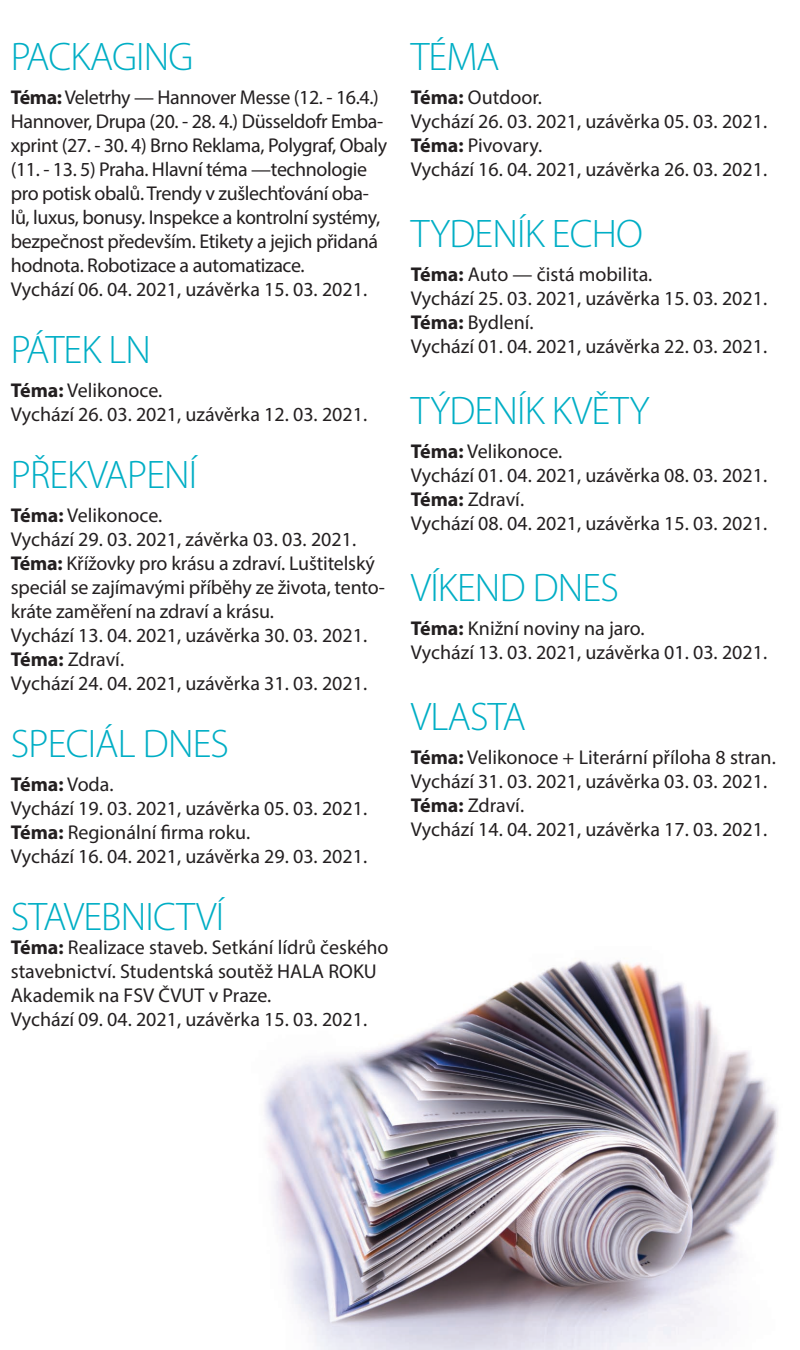
<style>
.page{position:relative;width:800px;height:1350px;background:#fff}
.page>*{position:absolute;margin:0;border:0;box-sizing:border-box;transform-origin:0 0}
.t1{font:300 40px "Myriad Pro";letter-spacing:-.02em;color:#00aec5}
.t2{font:20px/24px "Myriad Pro";color:#231f20}
.t3{font:20px/24px "Myriad Pro";letter-spacing:-.02em;color:#231f20}
.s1{font-weight:700}
</style>
<div class="page">
<img style="left:264px;top:960px;width:514px;height:390px">
<h1 class="t1" style="left:11px;top:35px;width:184px">PACKAGING</h1>
<p class="t3" style="left:11px;top:85px;width:378px"><span class="s1">Téma:</span> Veletrhy — Hannover Messe (12. - 16.4.)<br>Hannover, Drupa (20. - 28. 4.) Düsseldofr Emba&shy;xprint (27. - 30. 4) Brno Reklama, Polygraf, Obaly (11. - 13. 5) Praha. Hlavní téma —technologie pro potisk obalů. Trendy v zušlechťování oba&shy;lů, luxus, bonusy. Inspekce a kontrolní systémy, bezpečnost především. Etikety a jejich přidaná hodnota. Robotizace a automatizace.<br>Vychází 06. 04. 2021, uzávěrka 15. 03. 2021.</p>
<h1 class="t1" style="left:11px;top:328px;width:142px">PÁTEK LN</h1>
<p class="t2" style="left:11px;top:378px;width:358px"><span class="s1">Téma:</span> Velikonoce.<br>Vychází 26. 03. 2021, uzávěrka 12. 03. 2021.</p>
<h1 class="t1" style="left:11px;top:453px;width:188px">PŘEKVAPENÍ</h1>
<p class="t2" style="left:11px;top:503px;width:376px"><span class="s1">Téma:</span> Velikonoce.<br>Vychází 29. 03. 2021, závěrka 03. 03. 2021.<br><span class="s1">Téma:</span> Křížovky pro krásu a zdraví. Luštitelský speciál se zajímavými příběhy ze života, tento&shy;kráte zaměření na zdraví a krásu.<br>Vychází 13. 04. 2021, uzávěrka 30. 03. 2021.<br><span class="s1">Téma:</span> Zdraví.<br>Vychází 24. 04. 2021, uzávěrka 31. 03. 2021.</p>
<h1 class="t1" style="left:11px;top:722px;width:220px">SPECIÁL DNES</h1>
<p class="t2" style="left:11px;top:772px;width:358px"><span class="s1">Téma:</span> Voda.<br>Vychází 19. 03. 2021, uzávěrka 05. 03. 2021.<br><span class="s1">Téma:</span> Regionální firma roku.<br>Vychází 16. 04. 2021, uzávěrka 29. 03. 2021.</p>
<h1 class="t1" style="left:11px;top:895px;width:215px">STAVEBNICTVÍ</h1>
<p class="t2" style="left:11px;top:935px;width:379px"><span class="s1">Téma:</span> Realizace staveb. Setkání lídrů českého stavebnictví. Studentská soutěž HALA ROKU Akademik na FSV ČVUT v Praze.<br>Vychází 09. 04. 2021, uzávěrka 15. 03. 2021.</p>
<h1 class="t1" style="left:411px;top:35px;width:90px">TÉMA</h1>
<p class="t2" style="left:411px;top:85px;width:358px"><span class="s1">Téma:</span> Outdoor.<br>Vychází 26. 03. 2021, uzávěrka 05. 03. 2021.<br><span class="s1">Téma:</span> Pivovary.<br>Vychází 16. 04. 2021, uzávěrka 26. 03. 2021.</p>
<h1 class="t1" style="left:411px;top:212px;width:234px">TYDENÍK ECHO</h1>
<p class="t2" style="left:411px;top:262px;width:358px"><span class="s1">Téma:</span> Auto — čistá mobilita.<br>Vychází 25. 03. 2021, uzávěrka 15. 03. 2021.<br><span class="s1">Téma:</span> Bydlení.<br>Vychází 01. 04. 2021, uzávěrka 22. 03. 2021.</p>
<h1 class="t1" style="left:411px;top:389px;width:240px">TÝDENÍK KVĚTY</h1>
<p class="t2" style="left:411px;top:439px;width:358px"><span class="s1">Téma:</span> Velikonoce.<br>Vychází 01. 04. 2021, uzávěrka 08. 03. 2021.<br><span class="s1">Téma:</span> Zdraví.<br>Vychází 08. 04. 2021, uzávěrka 15. 03. 2021.</p>
<h1 class="t1" style="left:411px;top:566px;width:210px">VÍKEND DNES</h1>
<p class="t2" style="left:411px;top:616px;width:358px"><span class="s1">Téma:</span> Knižní noviny na jaro.<br>Vychází 13. 03. 2021, uzávěrka 01. 03. 2021.</p>
<h1 class="t1" style="left:411px;top:695px;width:117px">VLASTA</h1>
<p class="t2" style="left:411px;top:745px;width:367px"><span class="s1">Téma:</span> Velikonoce + Literární příloha 8 stran.<br>Vychází 31. 03. 2021, uzávěrka 03. 03. 2021.<br><span class="s1">Téma:</span> Zdraví.<br>Vychází 14. 04. 2021, uzávěrka 17. 03. 2021.</p>
</div>
